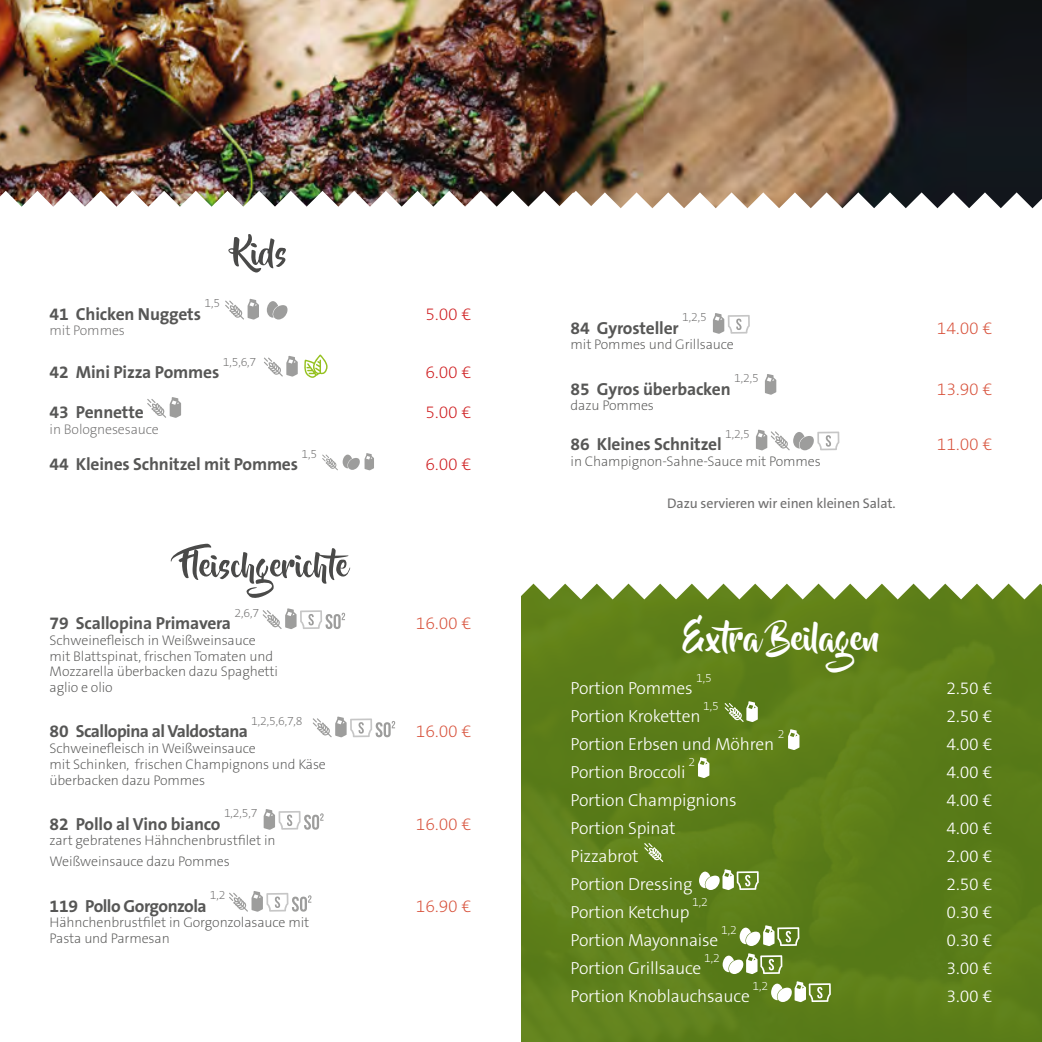
<style>
.page{position:relative;width:1042px;height:1042px;background:#fff}
.page>*{position:absolute;margin:0;border:0;box-sizing:border-box;transform-origin:0 0}
.t1{font:33.25px "Beyond The Mountains";color:#fff}
.t2{font:300 17.5px "The Sans B W3";letter-spacing:-.01em;color:#fff}
.t3{font:700 17.5px "The Sans B W7";letter-spacing:-.01em;color:#575756}
.t4{font:200 17.5px "The Sans B W2";color:#d74f38}
.t5{font:700 17.5px "The Sans B W7";letter-spacing:-.03em;color:#575756}
.t6{font:200 17.5px "The Sans B W2";color:#cd1719}
.t7{font:200 14px "The Sans B W2";letter-spacing:-.01em;color:#575756}
.t8{font:14px "The Sans B W5 Plain";letter-spacing:-.01em;color:#706f6f}
.t9{font:200 14px "The Sans B W2";letter-spacing:-.01em;color:#706f6f}
.t10{font:200 12.25px "The Sans B W2";color:#706f6f}
.t11{font:200 12.25px "The Sans B W2";color:#fff}
</style>
<div class="page">
<div style="left:521px;top:599px;width:521px;height:443px;background:#5c7e18"></div>
<svg style="left:521px;top:583px;width:521px;height:16px"></svg>
<img style="left:0;top:0;width:1042px;height:191px">
<svg style="left:263px;top:608px;width:82px;height:21px"></svg>
<svg style="left:313px;top:716px;width:82px;height:21px"></svg>
<svg style="left:264px;top:809px;width:60px;height:21px"></svg>
<svg style="left:229px;top:891px;width:82px;height:20px"></svg>
<svg style="left:171px;top:544px;width:179px;height:54px"></svg>
<svg style="left:0;top:191px;width:1042px;height:81px"></svg>
<svg style="left:225px;top:299px;width:34px;height:20px"></svg>
<svg style="left:267px;top:301px;width:20px;height:18px"></svg>
<svg style="left:264px;top:354px;width:64px;height:24px"></svg>
<svg style="left:147px;top:397px;width:34px;height:21px"></svg>
<svg style="left:322px;top:453px;width:52px;height:17px"></svg>
<svg style="left:713px;top:313px;width:37px;height:21px"></svg>
<svg style="left:765px;top:374px;width:11px;height:21px"></svg>
<svg style="left:756px;top:430px;width:83px;height:20px"></svg>
<svg style="left:724px;top:701px;width:34px;height:21px"></svg>
<svg style="left:788px;top:729px;width:11px;height:21px"></svg>
<svg style="left:698px;top:757px;width:11px;height:21px"></svg>
<svg style="left:644px;top:843px;width:19px;height:19px"></svg>
<svg style="left:699px;top:869px;width:60px;height:21px"></svg>
<svg style="left:739px;top:925px;width:60px;height:21px"></svg>
<svg style="left:722px;top:953px;width:60px;height:21px"></svg>
<svg style="left:771px;top:981px;width:60px;height:21px"></svg>
<p class="t10" style="left:204px;top:295px;width:17px">1,5</p>
<p class="t3" style="left:50px;top:302px;width:153px">41 Chicken Nuggets</p>
<p class="t9" style="left:50px;top:321px;width:77px">mit Pommes</p>
<p class="t3" style="left:50px;top:361px;width:171px">42 Mini Pizza Pommes</p>
<p class="t10" style="left:223px;top:353px;width:35px">1,5,6,7</p>
<p class="t6" style="left:425px;top:302px;width:47px">5.00 €</p>
<p class="t6" style="left:425px;top:361px;width:47px">6.00 €</p>
<p class="t3" style="left:50px;top:401px;width:96px">43 Pennette</p>
<p class="t6" style="left:425px;top:401px;width:47px">5.00 €</p>
<p class="t9" style="left:50px;top:420px;width:111px">in Bolognesesauce</p>
<p class="t3" style="left:50px;top:453px;width:250px">44 Kleines Schnitzel mit Pommes</p>
<p class="t10" style="left:301px;top:446px;width:17px">1,5</p>
<p class="t6" style="left:425px;top:453px;width:47px">6.00 €</p>
<p class="t10" style="left:235px;top:605px;width:26px">2,6,7</p>
<p class="t3" style="left:50px;top:612px;width:183px">79 Scallopina Primavera</p>
<p class="t7" style="left:50px;top:631px;width:208px">Schweinefleisch in Weißweinsauce</p>
<p class="t7" style="left:50px;top:647px;width:225px">mit Blattspinat, frischen Tomaten und</p>
<p class="t7" style="left:50px;top:662px;width:230px">Mozzarella überbacken dazu Spaghetti</p>
<p class="t7" style="left:50px;top:678px;width:65px">aglio e olio</p>
<p class="t5" style="left:50px;top:720px;width:200px">80 Scallopina al Valdostana</p>
<p class="t10" style="left:251px;top:713px;width:53px">1,2,5,6,7,8</p>
<p class="t7" style="left:50px;top:739px;width:208px">Schweinefleisch in Weißweinsauce</p>
<p class="t7" style="left:50px;top:755px;width:278px">mit Schinken, frischen Champignons und Käse</p>
<p class="t7" style="left:50px;top:771px;width:157px">überbacken dazu Pommes</p>
<p class="t3" style="left:50px;top:812px;width:172px">82 Pollo al Vino bianco</p>
<p class="t10" style="left:224px;top:805px;width:35px">1,2,5,7</p>
<p class="t7" style="left:50px;top:832px;width:227px">zart gebratenes Hähnchenbrustfilet in</p>
<p class="t7" style="left:50px;top:853px;width:182px">Weißweinsauce dazu Pommes</p>
<p class="t5" style="left:50px;top:894px;width:159px">119 Pollo Gorgonzola</p>
<p class="t10" style="left:210px;top:887px;width:17px">1,2</p>
<p class="t7" style="left:50px;top:913px;width:261px">Hähnchenbrustfilet in Gorgonzolasauce mit</p>
<p class="t7" style="left:50px;top:929px;width:122px">Pasta und Parmesan</p>
<p class="t4" style="left:416px;top:612px;width:57px">16.00 €</p>
<p class="t4" style="left:416px;top:720px;width:57px">16.00 €</p>
<p class="t4" style="left:416px;top:812px;width:57px">16.00 €</p>
<p class="t4" style="left:416px;top:894px;width:57px">16.90 €</p>
<p class="t10" style="left:682px;top:309px;width:26px">1,2,5</p>
<p class="t3" style="left:570px;top:316px;width:110px">84 Gyrosteller</p>
<p class="t7" style="left:570px;top:336px;width:165px">mit Pommes und Grillsauce</p>
<p class="t3" style="left:570px;top:377px;width:162px">85 Gyros überbacken</p>
<p class="t10" style="left:734px;top:370px;width:26px">1,2,5</p>
<p class="t7" style="left:570px;top:397px;width:85px">dazu Pommes</p>
<p class="t3" style="left:570px;top:433px;width:153px">86 Kleines Schnitzel</p>
<p class="t10" style="left:725px;top:426px;width:26px">1,2,5</p>
<p class="t7" style="left:570px;top:452px;width:252px">in Champignon-Sahne-Sauce mit Pommes</p>
<p class="t8" style="left:667px;top:494px;width:230px">Dazu servieren wir einen kleinen Salat.</p>
<p class="t1" style="left:683px;top:620px;width:198px">Extra Beilagen</p>
<p class="t2" style="left:570px;top:677px;width:123px">Portion Pommes</p>
<p class="t11" style="left:696px;top:670px;width:17px">1,5</p>
<p class="t11" style="left:703px;top:698px;width:17px">1,5</p>
<p class="t2" style="left:570px;top:705px;width:131px">Portion Kroketten</p>
<p class="t11" style="left:778px;top:726px;width:8px">2</p>
<p class="t2" style="left:570px;top:733px;width:205px">Portion Erbsen und Möhren</p>
<p class="t11" style="left:688px;top:754px;width:8px">2</p>
<p class="t2" style="left:570px;top:761px;width:117px">Portion Broccoli</p>
<p class="t4" style="left:937px;top:316px;width:57px">14.00 €</p>
<p class="t4" style="left:937px;top:377px;width:57px">13.90 €</p>
<p class="t4" style="left:937px;top:433px;width:57px">11.00 €</p>
<p class="t2" style="left:946px;top:677px;width:47px">2.50 €</p>
<p class="t2" style="left:946px;top:705px;width:47px">2.50 €</p>
<p class="t2" style="left:946px;top:733px;width:47px">4.00 €</p>
<p class="t2" style="left:946px;top:761px;width:47px">4.00 €</p>
<p class="t2" style="left:570px;top:789px;width:168px">Portion Champignions</p>
<p class="t2" style="left:946px;top:789px;width:47px">4.00 €</p>
<p class="t2" style="left:570px;top:817px;width:107px">Portion Spinat</p>
<p class="t2" style="left:946px;top:817px;width:47px">4.00 €</p>
<p class="t2" style="left:570px;top:845px;width:70px">Pizzabrot</p>
<p class="t2" style="left:946px;top:845px;width:47px">2.00 €</p>
<p class="t2" style="left:570px;top:873px;width:123px">Portion Dressing</p>
<p class="t2" style="left:946px;top:873px;width:47px">2.50 €</p>
<p class="t2" style="left:570px;top:901px;width:120px">Portion Ketchup</p>
<p class="t11" style="left:692px;top:894px;width:17px">1,2</p>
<p class="t2" style="left:946px;top:901px;width:47px">0.30 €</p>
<p class="t11" style="left:721px;top:922px;width:17px">1,2</p>
<p class="t2" style="left:570px;top:929px;width:149px">Portion Mayonnaise</p>
<p class="t11" style="left:704px;top:950px;width:17px">1,2</p>
<p class="t2" style="left:570px;top:957px;width:132px">Portion Grillsauce</p>
<p class="t11" style="left:752px;top:978px;width:17px">1,2</p>
<p class="t2" style="left:570px;top:985px;width:181px">Portion Knoblauchsauce</p>
<p class="t2" style="left:946px;top:929px;width:47px">0.30 €</p>
<p class="t2" style="left:946px;top:957px;width:47px">3.00 €</p>
<p class="t2" style="left:946px;top:985px;width:47px">3.00 €</p>
</div>
